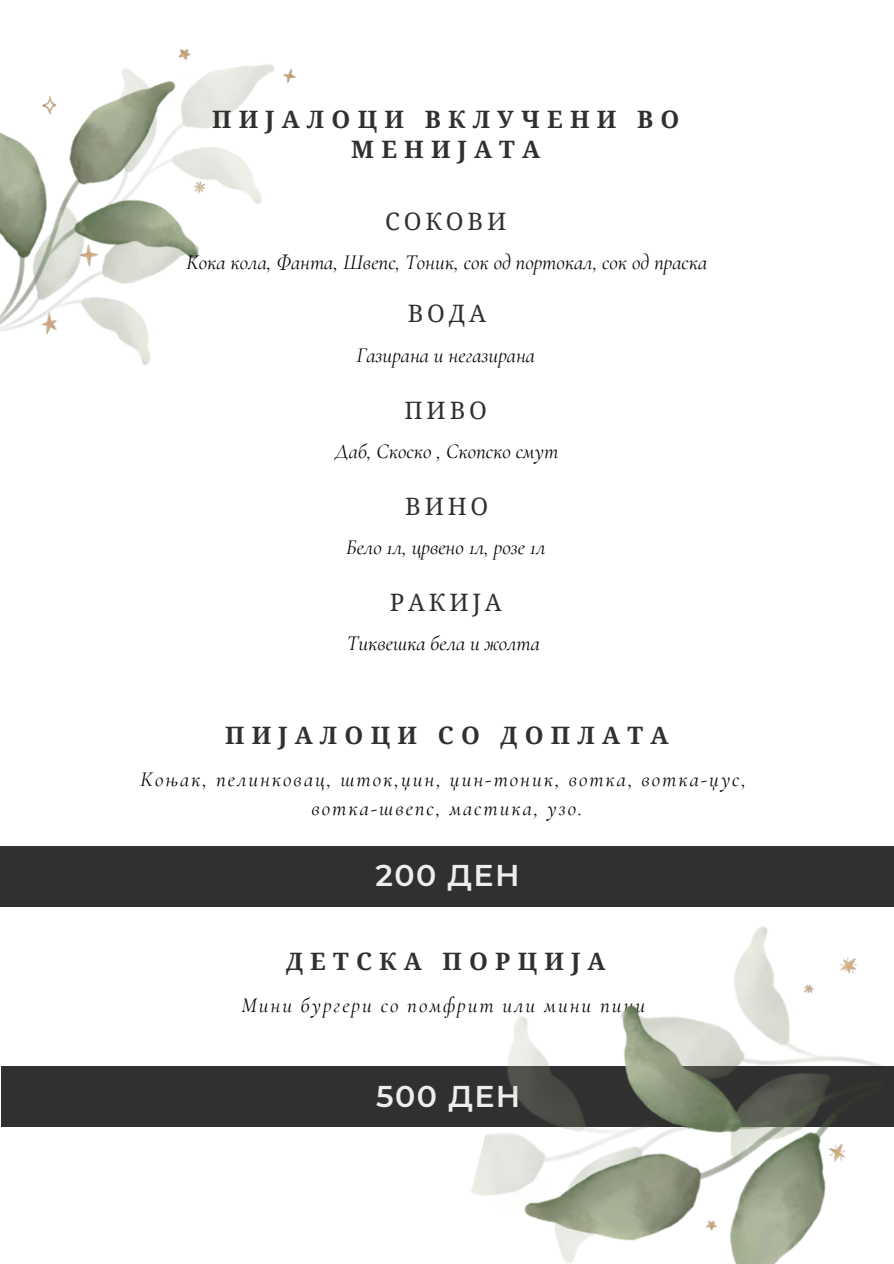
<style>
.page{position:relative;width:894px;height:1264px;background:#fff}
.page>*{position:absolute;margin:0;border:0;box-sizing:border-box;transform-origin:0 0}
.t1{font:600 30px "Montserrat";letter-spacing:.05em;color:#ededed}
.t2{font:700 24px/30.3px "Noto Serif";letter-spacing:.3em;color:#303030;text-align:center}
.t3{font:24px "Noto Serif";letter-spacing:.16em;color:#303030}
.t4{font:italic 21px "Cormorant Garamond";color:#000}
.t5{font:italic 21px "Cormorant Garamond";letter-spacing:.095em;color:#000}
</style>
<div class="page">
<img style="left:0;top:64px;width:275px;height:301px">
<img style="left:80px;top:244px;width:19px;height:23px">
<img style="left:283px;top:68px;width:14px;height:16px">
<img style="left:41px;top:312px;width:17px;height:22px">
<img style="left:192px;top:180px;width:15px;height:15px">
<img style="left:178px;top:49px;width:13px;height:12px">
<img style="left:42px;top:96px;width:14px;height:18px">
<div style="left:0;top:846px;width:893px;height:60px;background:#303030"></div>
<div style="left:1px;top:1066px;width:892px;height:60px;background:#303030"></div>
<img style="left:459px;top:906px;width:434px;height:357px">
<p class="t2" style="left:212px;top:103px;width:468px">ПИЈАЛОЦИ ВКЛУЧЕНИ ВО<br>МЕНИЈАТА</p>
<p class="t3" style="left:385px;top:204px;width:123px">СОКОВИ</p>
<h3 class="t4" style="left:186px;top:249px;width:522px">Кока кола, Фанта, Швепс, Тоник, сок од портокал, сок од праска</h3>
<p class="t3" style="left:407px;top:296px;width:80px">ВОДА</p>
<p class="t4" style="left:356px;top:342px;width:180px">Газирана и негазирана</p>
<p class="t3" style="left:404px;top:393px;width:84px">ПИВО</p>
<h2 class="t4" style="left:335px;top:439px;width:224px">Даб, Скоско , Скопско смут</h2>
<p class="t3" style="left:405px;top:489px;width:85px">ВИНО</p>
<p class="t4" style="left:346px;top:535px;width:201px">Бело 1л, црвено 1л, розе 1л</p>
<p class="t3" style="left:389px;top:585px;width:113px">РАКИЈА</p>
<h1 class="t4" style="left:346px;top:631px;width:195px">Тиквешка бела и жолта</h1>
<h2 class="t2" style="left:225px;top:719px;width:444px">ПИЈАЛОЦИ СО ДОПЛАТА</h2>
<p class="t5" style="left:140px;top:766px;width:607px">Коњак, пелинковац, шток,џин, џин-тоник, вотка, вотка-џус,</p>
<p class="t5" style="left:311px;top:796px;width:272px">вотка-швепс, мастика, узо.</p>
<p class="t1" style="left:375px;top:857px;width:146px">200 ДЕН</p>
<h1 class="t2" style="left:286px;top:945px;width:321px">ДЕТСКА ПОРЦИЈА</h1>
<h3 class="t5" style="left:241px;top:992px;width:405px">Мини бургери со помфрит или мини пици</h3>
<p class="t1" style="left:376px;top:1077px;width:146px">500 ДЕН</p>
</div>
